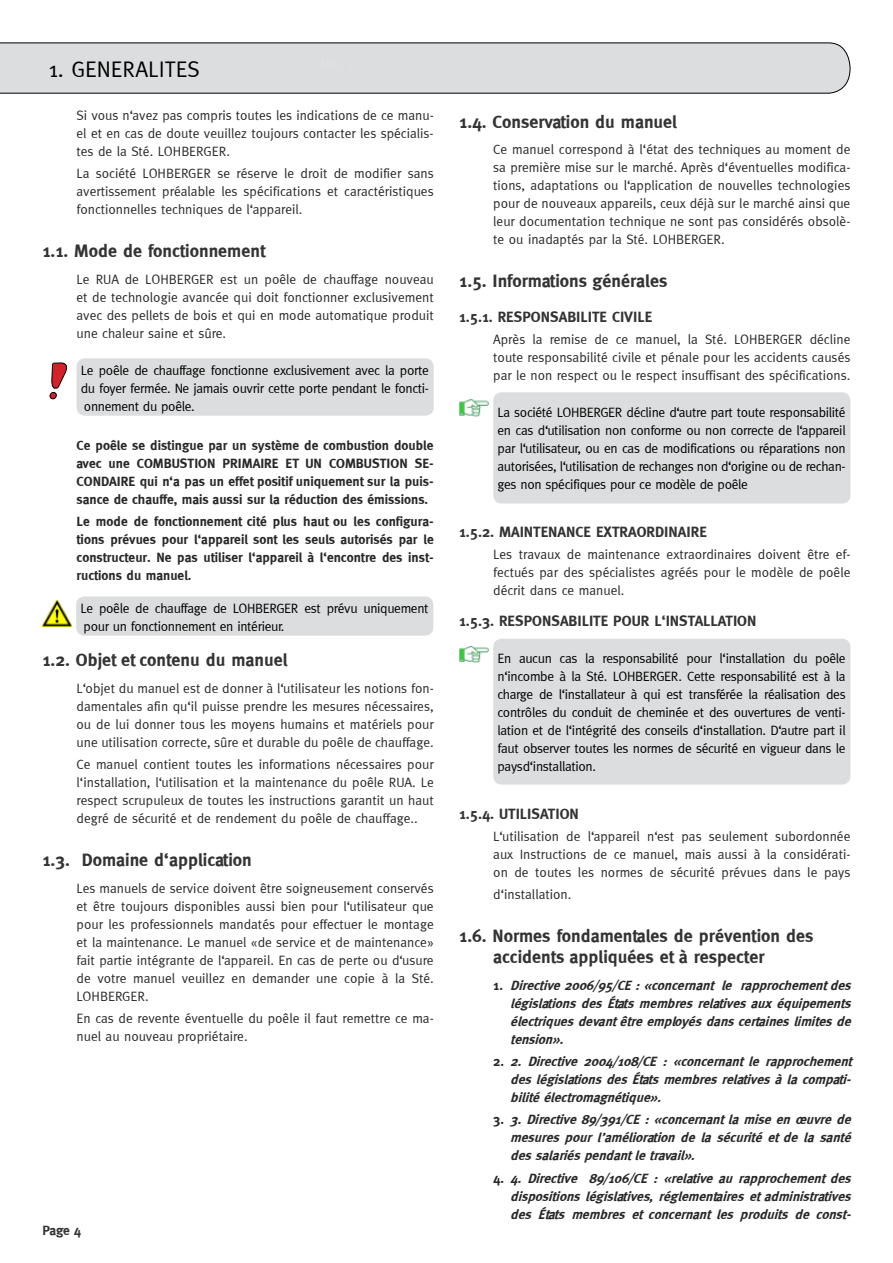
<style>
.page{position:relative;width:893px;height:1263px;background:#fff}
.page>*{position:absolute;margin:0;border:0;box-sizing:border-box;transform-origin:0 0}
.t1{font:22.5px "Meta";color:#000}
.t2{font:700 18px/21.6px "Meta";color:#333}
.t3{font:700 15px "Meta";color:#333}
.t4{font:13.5px/18px "Meta";color:#282828;text-align:justify}
.t5{font:13.5px/18px "Meta";letter-spacing:-.025em;color:#000;text-align:justify}
.t6{font:italic 700 13.5px/18px "Meta";color:#282828;text-align:justify}
.t7{font:700 13.5px/18px "Meta";color:#282828;text-align:justify}
.t8{font:700 13.5px "Meta";color:#333}
.s1{font-style:normal}
</style>
<div class="page">
<svg style="left:0;top:42px;width:851px;height:52px;background:#d4d5d5"></svg>
<img style="left:459px;top:399px;width:30px;height:18px">
<div style="left:493px;top:392px;width:357px;height:112px;background:#dcddde;border-radius:9px"></div>
<img style="left:43px;top:601px;width:29px;height:25px">
<div style="left:76px;top:596px;width:357px;height:40px;background:#dcddde;border-radius:9px"></div>
<svg style="left:51px;top:362px;width:17px;height:27px"></svg>
<div style="left:50px;top:392px;width:6px;height:7px;background:#d2232a;border-radius:50%"></div>
<div style="left:49px;top:392px;width:8px;height:7px;border:1px solid #000;border-radius:50%"></div>
<div style="left:77px;top:358px;width:357px;height:58px;background:#dcddde;border-radius:9px"></div>
<img style="left:459px;top:646px;width:30px;height:17px">
<div style="left:493px;top:639px;width:357px;height:145px;background:#dcddde;border-radius:9px"></div>
<h1 class="t1" style="left:49px;top:56px;width:85px">1. GEN ERALIT</h1>
<h1 class="t1" style="left:176px;top:56px;width:24px">ES</h1>
<p class="t4" style="left:77px;top:106px;width:359px">Si vous n‘avez pas compris toutes les indications de ce manu&shy;el et en cas de doute veuillez toujours contacter les spécialis&shy;tes de la Sté. LOHBERGER.</p>
<p class="t4" style="left:77px;top:165px;width:359px">La société LOHBERGER se réserve le droit de modifier sans avertissement préalable les spécifications et caractéristiques fonctionnelles techniques de l‘appareil.</p>
<h2 class="t2" style="left:43px;top:240px;width:224px">1.1. Mode de fonctionnement</h2>
<p class="t4" style="left:77px;top:270px;width:28px">Le RUA</p>
<p class="t4" style="left:77px;top:270px;width:359px;text-indent:48px">de LOHBERGER est un poêle de chauffage nouveau et de technologie avancée qui doit fonctionner exclusivement avec des pellets de bois et qui en mode automatique produit une chaleur saine et sûre.</p>
<p class="t5" style="left:81px;top:361px;width:350px">Le poêle de chauffage fonctionne exclusivement avec la porte du foyer fermée. Ne jamais ouvrir cette porte pendant le foncti&shy;onnement du poêle.</p>
<p class="t7" style="left:77px;top:436px;width:359px">Ce poêle se distingue par un système de combustion double avec une COMBUSTION PRIMAIRE ET UN COMBUSTION SE-CONDAIRE qui n‘a pas un effet positif uniquement sur la puis&shy;sance de chauffe, mais aussi sur la réduction des émissions.</p>
<p class="t7" style="left:77px;top:513px;width:359px">Le mode de fonctionnement cité plus haut ou les configura&shy;tions prévues pour l‘appareil sont les seuls autorisés par le constructeur. Ne pas utiliser l‘appareil à l‘encontre des inst&shy;ructions du manuel.</p>
<p class="t5" style="left:81px;top:600px;width:349px">Le poêle de chauffage de LOHBERGER est prévu uniquement pour un fonctionnement en intérieur.</p>
<h2 class="t2" style="left:43px;top:649px;width:247px">1.2. Objet et contenu du manuel</h2>
<p class="t4" style="left:77px;top:679px;width:359px">L‘objet du manuel est de donner à l‘utilisateur les notions fon&shy;damentales afin qu‘il puisse prendre les mesures nécessaires, ou de lui donner tous les moyens humains et matériels pour une utilisation correcte, sûre et durable du poêle de chauffage.</p>
<p class="t4" style="left:77px;top:755px;width:359px">Ce manuel contient toutes les informations nécessaires pour l‘installation, l‘utilisation et la maintenance du poêle RUA. Le respect scrupuleux de toutes les instructions garantit un haut degré de sécurité et de rendement du poêle de chauffage..</p>
<h2 class="t2" style="left:43px;top:849px;width:211px">1.3. Domaine d‘application</h2>
<p class="t4" style="left:77px;top:879px;width:359px">Les manuels de service doivent être soigneusement conservés et être toujours disponibles aussi bien pour l‘utilisateur que pour les professionnels mandatés pour effectuer le montage et la maintenance. Le manuel «de service et de maintenance» fait partie intégrante de l‘appareil. En cas de perte ou d‘usure de votre manuel veuillez en demander une copie à la Sté.<br>LOHBERGER.</p>
<p class="t4" style="left:77px;top:1009px;width:359px">En cas de revente éventuelle du poêle il faut remettre ce ma&shy;nuel au nouveau propriétaire.</p>
<p class="t8" style="left:43px;top:1223px;width:40px">Page 4</p>
<h2 class="t2" style="left:459px;top:111px;width:219px">1.4. Conservation du manuel</h2>
<p class="t4" style="left:493px;top:140px;width:359px">Ce manuel correspond à l‘état des techniques au moment de sa première mise sur le marché. Après d‘éventuelles modifica&shy;tions, adaptations ou l‘application de nouvelles technologies pour de nouveaux appareils, ceux déjà sur le marché ainsi que leur documentation technique ne sont pas considérés obsolè&shy;te ou inadaptés par la Sté. LOHBERGER.</p>
<h2 class="t2" style="left:459px;top:270px;width:210px">1.5. Informations générales</h2>
<p class="t3" style="left:459px;top:308px;width:194px">1.5.1. RESPONSABILITE CIVILE</p>
<p class="t4" style="left:493px;top:330px;width:359px">Après la remise de ce manuel, la Sté. LOHBERGER décline toute responsabilité civile et pénale pour les accidents causés par le non respect ou le respect insuffisant des spécifications.</p>
<p class="t5" style="left:497px;top:403px;width:350px">La société LOHBERGER décline d‘autre part toute responsabilité en cas d‘utilisation non conforme ou non correcte de l‘appareil par l‘utilisateur, ou en cas de modifications ou réparations non autorisées, l‘utilisation de rechanges non d‘origine ou de rechan&shy;ges non spécifiques pour ce modèle de poêle</p>
<p class="t3" style="left:459px;top:523px;width:249px">1.5.2. MAINTENANCE EXTRAORDINAIRE</p>
<p class="t4" style="left:493px;top:546px;width:359px">Les travaux de maintenance extraordinaires doivent être ef&shy;fectués par des spécialistes agréés pour le modèle de poêle décrit dans ce manuel.</p>
<p class="t3" style="left:459px;top:612px;width:299px">1.5.3. RESPONSABILITE POUR L‘INSTALLATION</p>
<p class="t5" style="left:497px;top:649px;width:350px">En aucun cas la responsabilité pour l‘installation du poêle n‘incombe à la Sté. LOHBERGER. Cette responsabilité est à la charge de l‘installateur à qui est transférée la réalisation des contrôles du conduit de cheminée et des ouvertures de venti&shy;lation et de l‘intégrité des conseils d‘installation. D‘autre part il faut observer toutes les normes de sécurité en vigueur dans le paysd‘installation.</p>
<p class="t3" style="left:459px;top:805px;width:121px">1.5.4. UTILISATION</p>
<p class="t4" style="left:493px;top:827px;width:359px">L‘utilisation de l‘appareil n‘est pas seulement subordonnée aux I nstructions de ce manuel, mais aussi à la considérati&shy;on de toutes les normes de sécurité prévues dans le pays</p>
<p class="t4" style="left:493px;top:885px;width:80px">d‘installation.</p>
<h2 class="t2" style="left:493px;top:924px;width:322px;text-indent:-34px">1.6. Normes fondamentales de prévention des accidents appliquées et à respecter</h2>
<p class="t6" style="left:510px;top:976px;width:346px;text-indent:-17px"><span class="s1">1 .</span> Directive2006/95/CE:«concernant le rapprochementdes législations des États membres relativesaux équipements électriquesdevantêtreemployésdanscertaineslimitesde tension».</p>
<p class="t6" style="left:510px;top:1052px;width:347px;text-indent:-17px"><span class="s1">2 .</span> 2. Directive 2004/108/CE : «concernant le rapprochement des législations des États membres relatives à lacompati&shy;bilitéélectromagnétique».</p>
<p class="t6" style="left:510px;top:1110px;width:346px;text-indent:-17px"><span class="s1">3 .</span> 3. Directive 89/391/CE : «concernantla mise en œuvre de mesures pour l’amélioration de la sécurité etde la santé dessalariéspendantletravail».</p>
<p class="t6" style="left:510px;top:1169px;width:346px;text-indent:-17px"><span class="s1">4 .</span> 4. Directive 89/106/CE : «relative au rapprochement des dispositions législatives, réglementaires etadministratives des États membres et concernant les produits de const-</p>
</div>
